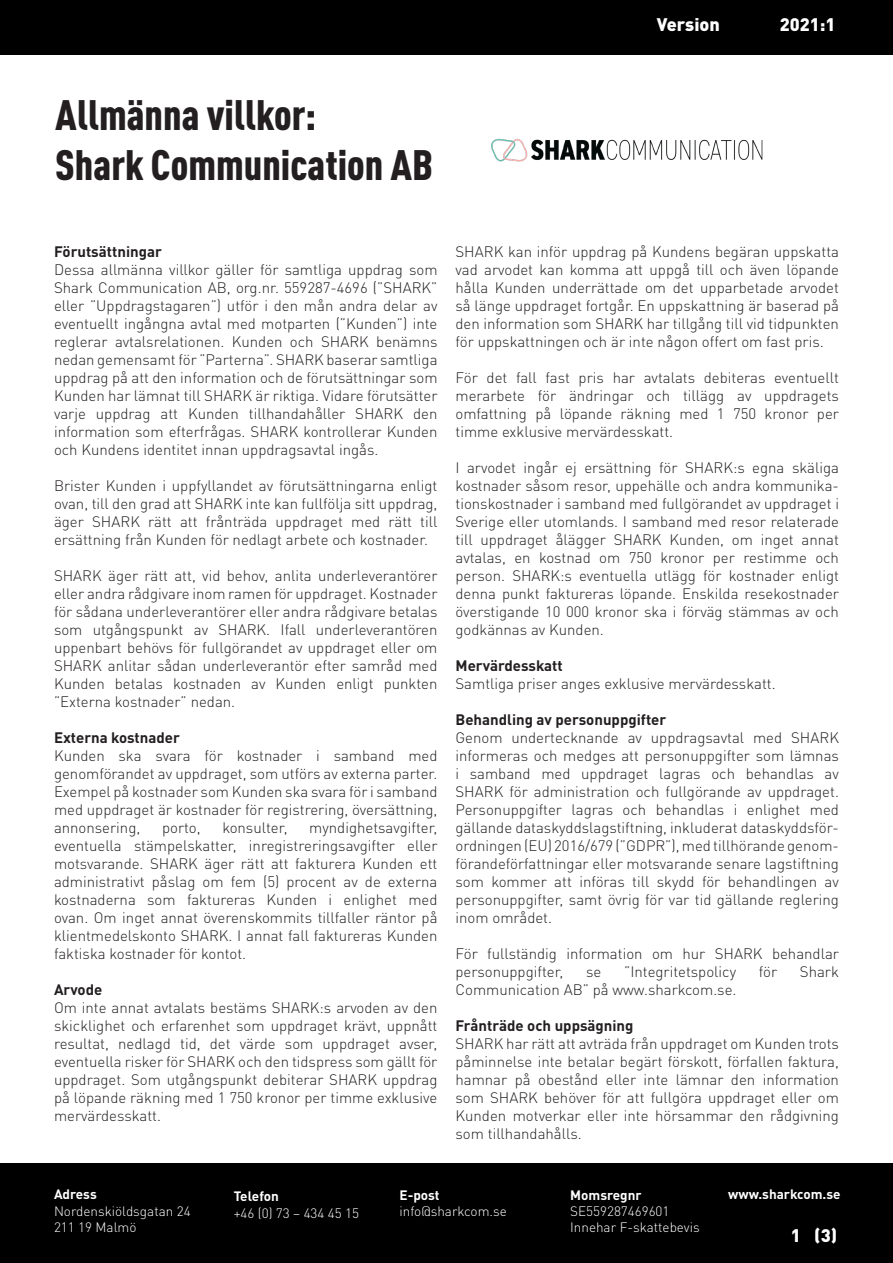
<style>
.page{position:relative;width:893px;height:1263px;background:#fff}
.page>*{position:absolute;margin:0;border:0;box-sizing:border-box;transform-origin:0 0}
.t1{font:900 condensed 42px "DIN Pro";color:#231f20}
.t2{font:900 18px "DIN Pro";color:#fff}
.t3{font:300 15px/18px "DIN Pro";color:#231f20;text-align:justify}
.t4{font:700 15px "DIN Pro";color:#231f20}
.t5{font:300 13.5px/16.2px "DIN Pro";color:#fff}
.t6{font:700 13.5px "DIN Pro";color:#fff}
</style>
<div class="page">
<div style="left:0;top:1163px;width:893px;height:100px;background:#000"></div>
<div style="left:0;top:0;width:893px;height:54px;background:#000"></div>
<img style="left:491px;top:138px;width:272px;height:24px">
<p class="t2" style="left:657px;top:9px;width:65px">Version</p>
<p class="t2" style="left:780px;top:9px;width:57px">2021:1</p>
<p class="t1" style="left:55px;top:82px;width:262px">Allmänna villkor:</p>
<p class="t1" style="left:55px;top:133px;width:380px">Shark Communication AB</p>
<p class="t4" style="left:54px;top:239px;width:109px">Förutsättningar</p>
<p class="t3" style="left:54px;top:260px;width:385px">Dessa allmänna villkor gäller för samtliga uppdrag som Shark Communication AB, org.nr. 559287-4696 (”SHARK” eller ”Uppdragstagaren”) utför i den mån andra delar av eventuellt ingångna avtal med motparten (”Kunden”) inte reglerar avtalsrelationen. Kunden och SHARK benämns nedan gemensamt för ”Parterna”. SHARK baserar samtliga uppdrag på att den information och de förutsättningar som Kunden har lämnat till SHARK är riktiga. Vidare förutsätter varje uppdrag att Kunden tillhandahåller SHARK den information som efterfrågas. SHARK kontrollerar Kunden och Kundens identitet innan uppdragsavtal ingås.</p>
<p class="t3" style="left:54px;top:476px;width:385px">Brister Kunden i uppfyllandet av förutsättningarna enligt ovan, till den grad att SHARK inte kan fullfölja sitt uppdrag, äger SHARK rätt att frånträda uppdraget med rätt till ersättning från Kunden för nedlagt arbete och kostnader.</p>
<p class="t3" style="left:54px;top:566px;width:385px">SHARK äger rätt att, vid behov, anlita underleverantörer eller andra rådgivare inom ramen för uppdraget. Kostnader för sådana underleverantörer eller andra rådgivare betalas som utgångspunkt av SHARK. Ifall underleverantören uppenbart behövs för fullgörandet av uppdraget eller om SHARK anlitar sådan underleverantör efter samråd med Kunden betalas kostnaden av Kunden enligt punkten ”Externa kostnader” nedan.</p>
<p class="t4" style="left:54px;top:725px;width:127px">Externa kostnader</p>
<p class="t3" style="left:54px;top:746px;width:385px">Kunden ska svara för kostnader i samband med genomförandet av uppdraget, som utförs av externa parter.<br>Exempel på kostnader som Kunden ska svara för i samband med uppdraget är kostnader för registrering, översättning, annonsering,</p>
<p class="t3" style="left:54px;top:818px;width:385px;text-indent:255px">myndighetsavgifter, eventuella stämpelskatter, inregistreringsavgifter eller motsvarande. SHARK äger rätt att fakturera Kunden ett administrativt påslag om fem (5) procent av de externa kostnaderna som faktureras Kunden i enlighet med ovan. Om inget annat överenskommits tillfaller räntor på klientmedelskonto SHARK. I annat fall faktureras Kunden faktiska kostnader för kontot.</p>
<p class="t4" style="left:54px;top:977px;width:50px">Arvode</p>
<p class="t3" style="left:54px;top:998px;width:385px">Om inte annat avtalats bestäms SHARK:s arvoden av den skicklighet och erfarenhet som uppdraget krävt, uppnått resultat, nedlagd tid, det värde som uppdraget avser, eventuella risker för SHARK och den tidspress som gällt för uppdraget. Som utgångspunkt debiterar SHARK uppdrag på löpande räkning med 1 750 kronor per timme exklusive mervärdesskatt.</p>
<p class="t3" style="left:162px;top:818px;width:40px">porto,</p>
<p class="t3" style="left:222px;top:818px;width:67px">konsulter,</p>
<p class="t3" style="left:455px;top:242px;width:385px">SHARK kan inför uppdrag på Kundens begäran uppskatta vad arvodet kan komma att uppgå till och även löpande hålla Kunden underrättade om det upparbetade arvodet så länge uppdraget fortgår. En uppskattning är baserad på den information som SHARK har tillgång till vid tidpunkten för uppskattningen och är inte någon offert om fast pris.</p>
<p class="t3" style="left:455px;top:368px;width:385px">För det fall fast pris har avtalats debiteras eventuellt merarbete för ändringar och tillägg av uppdragets omfattning på löpande räkning med 1 750 kronor per timme exklusive mervärdesskatt.</p>
<p class="t3" style="left:455px;top:458px;width:385px">I arvodet ingår ej ersättning för SHARK:s egna skäliga kostnader såsom resor, uppehälle och andra kommunika&shy;tionskostnader i samband med fullgörandet av uppdraget i Sverige eller utomlands. I samband med resor relaterade till uppdraget ålägger SHARK Kunden, om inget annat avtalas, en kostnad om 750 kronor per restimme och person. SHARK:s eventuella utlägg för kostnader enligt denna punkt faktureras löpande. Enskilda resekostnader överstigande 10 000 kronor ska i förväg stämmas av och godkännas av Kunden.</p>
<p class="t4" style="left:455px;top:653px;width:109px">Mervärdesskatt</p>
<p class="t3" style="left:455px;top:674px;width:322px">Samtliga priser anges exklusive mervärdesskatt.</p>
<p class="t4" style="left:455px;top:707px;width:212px">Behandling av personuppgifter</p>
<p class="t3" style="left:455px;top:728px;width:385px">Genom undertecknande av uppdragsavtal med SHARK informeras och medges att personuppgifter som lämnas i samband med uppdraget lagras och behandlas av SHARK för administration och fullgörande av uppdraget.<br>Personuppgifter lagras och behandlas i enlighet med gällande dataskyddslagstiftning, inkluderat dataskyddsför&shy;ordningen (EU) 2016/679 (”GDPR”), med tillhörande genom&shy;förandeförfattningar eller motsvarande senare lagstiftning som kommer att införas till skydd för behandlingen av personuppgifter, samt övrig för var tid gällande reglering inom området.</p>
<p class="t3" style="left:455px;top:944px;width:385px">För fullständig information om hur SHARK behandlar personuppgifter,</p>
<p class="t3" style="left:586px;top:962px;width:17px">se</p>
<p class="t3" style="left:624px;top:962px;width:113px">”Integritetspolicy</p>
<p class="t3" style="left:759px;top:962px;width:20px">för</p>
<p class="t3" style="left:800px;top:962px;width:41px">Shark</p>
<p class="t3" style="left:455px;top:980px;width:283px">Communication AB” på www.sharkcom.se.</p>
<p class="t4" style="left:455px;top:1013px;width:180px">Frånträde och uppsägning</p>
<p class="t3" style="left:455px;top:1034px;width:385px">SHARK har rätt att avträda från uppdraget om Kunden trots påminnelse inte betalar begärt förskott, förfallen faktura, hamnar på obestånd eller inte lämnar den information som SHARK behöver för att fullgöra uppdraget eller om Kunden motverkar eller inte hörsammar den rådgivning som tillhandahålls.</p>
<p class="t6" style="left:54px;top:1183px;width:44px">Adress</p>
<p class="t6" style="left:728px;top:1183px;width:114px">www.sharkcom.se</p>
<p class="t5" style="left:54px;top:1201px;width:138px">Nordenskiöldsgatan 24<br>211 19 Malmö</p>
<p class="t6" style="left:399px;top:1183px;width:42px">E-post</p>
<p class="t5" style="left:399px;top:1201px;width:109px">info@sharkcom.se</p>
<p class="t6" style="left:570px;top:1183px;width:73px">Momsregnr</p>
<p class="t5" style="left:570px;top:1201px;width:131px">SE559287469601<br>Innehar F-skattebevis</p>
<p class="t6" style="left:234px;top:1185px;width:47px">Telefon</p>
<p class="t5" style="left:234px;top:1203px;width:127px">+46 (0) 73 – 434 45 15</p>
<p class="t2" style="left:791px;top:1220px;width:48px">1 (3)</p>
</div>
